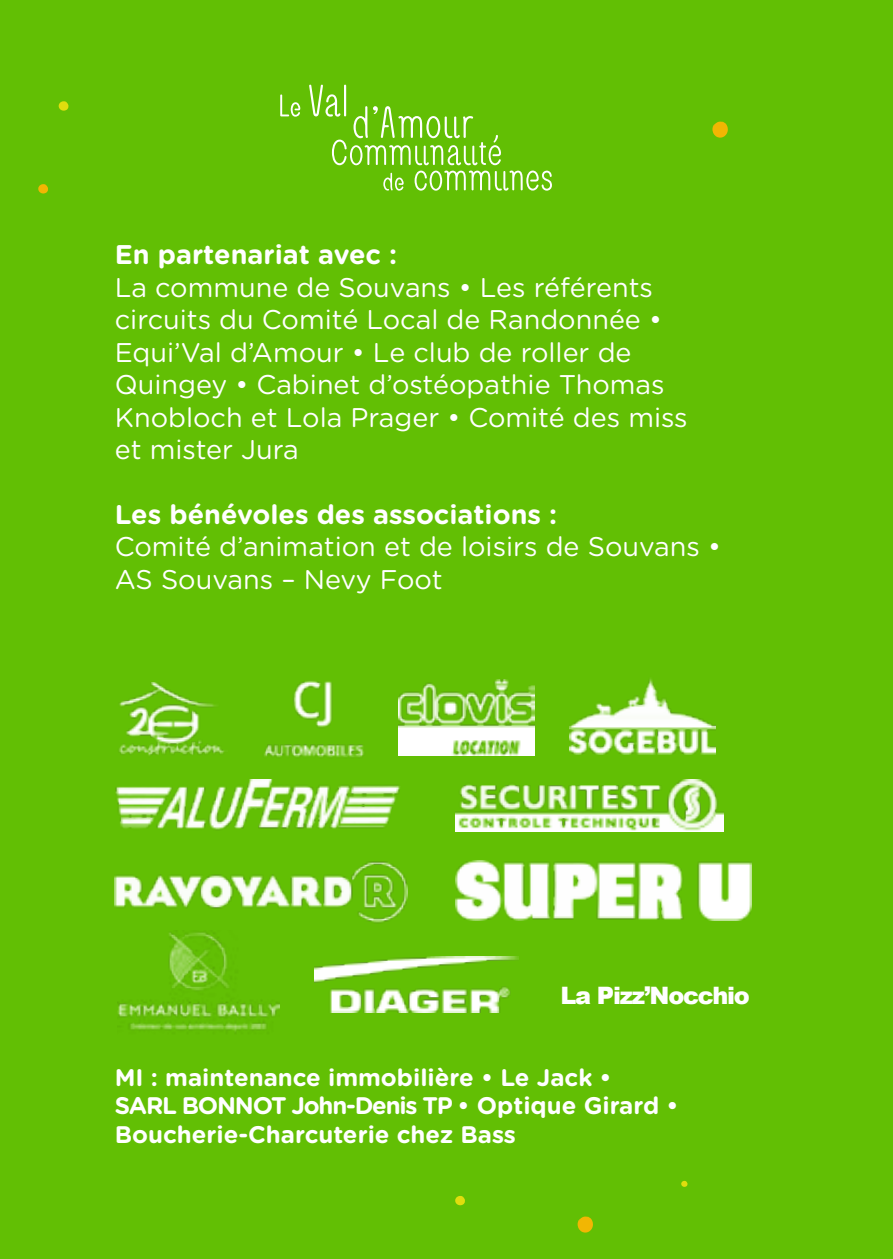
<style>
.page{position:relative;width:893px;height:1259px;background:#62bf04}
.page>*{position:absolute;margin:0;border:0;box-sizing:border-box;transform-origin:0 0}
.t1{font:27px/32.4px "Gotham Rounded";color:#fff}
.t2{font:700 27px "Gotham Rounded";color:#fff}
.t3{font:700 24px/28.8px "Gotham Rounded";color:#fff}
.t4{font:900 24px "Arial";letter-spacing:-.05em;color:#fff}
</style>
<div class="page">
<img style="left:118px;top:683px;width:107px;height:73px">
<img style="left:263px;top:680px;width:101px;height:78px">
<img style="left:455px;top:779px;width:269px;height:52px">
<img style="left:398px;top:680px;width:137px;height:75px">
<img style="left:115px;top:779px;width:285px;height:51px">
<img style="left:115px;top:861px;width:293px;height:62px">
<img style="left:118px;top:932px;width:162px;height:100px">
<img style="left:570px;top:678px;width:146px;height:77px">
<img style="left:455px;top:861px;width:296px;height:59px">
<svg style="left:280px;top:94px;width:20px;height:23px"></svg>
<svg style="left:309px;top:85px;width:243px;height:106px"></svg>
<svg style="left:38px;top:184px;width:10px;height:9px"></svg>
<svg style="left:59px;top:101px;width:9px;height:10px"></svg>
<svg style="left:455px;top:1196px;width:10px;height:9px"></svg>
<svg style="left:681px;top:1180px;width:6px;height:7px"></svg>
<svg style="left:712px;top:122px;width:16px;height:16px"></svg>
<svg style="left:578px;top:1216px;width:15px;height:16px"></svg>
<img style="left:314px;top:957px;width:204px;height:55px">
<p class="t2" style="left:115px;top:235px;width:284px">En partenariat avec :</p>
<p class="t1" style="left:115px;top:270px;width:574px">La commune de Souvans • Les référents circuits du Comité Local de Randonnée • Equi’Val d’Amour • Le club de roller de Quingey • Cabinet d’ostéopathie Thomas Knobloch et Lola Prager • Comité des miss et mister Jura</p>
<p class="t2" style="left:115px;top:494px;width:444px">Les bénévoles des associations :</p>
<p class="t1" style="left:115px;top:529px;width:608px">Comité d’animation et de loisirs de Souvans •<br>AS Souvans – Nevy Foot</p>
<p class="t4" style="left:560px;top:978px;width:191px">La Pizz’Nocchio</p>
<p class="t3" style="left:115px;top:1061px;width:565px">MI : maintenance immobilière • Le Jack •<br>SARL BONNOT John-Denis TP • Optique Girard •<br>Boucherie-Charcuterie chez Bass</p>
</div>
